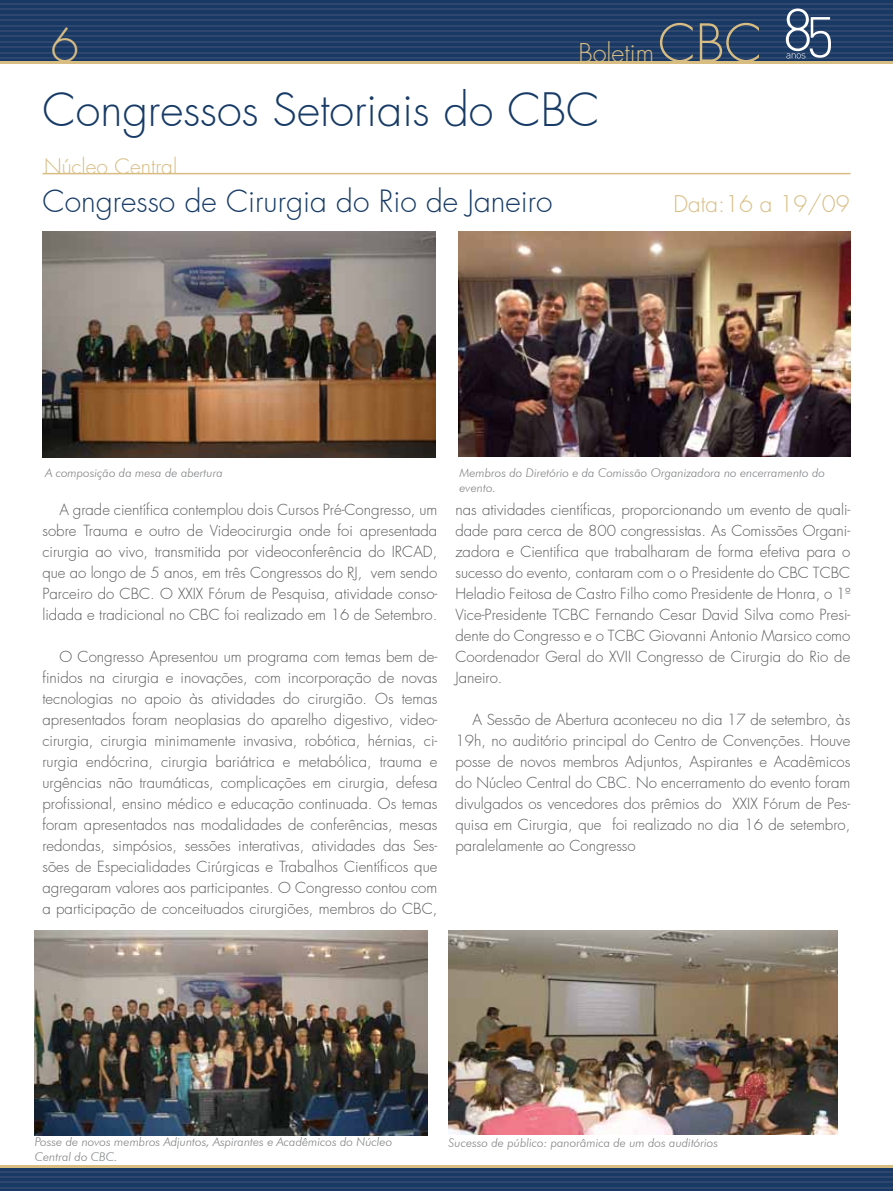
<style>
.page{position:relative;width:893px;height:1191px;background:#fff}
.page>*{position:absolute;margin:0;border:0;box-sizing:border-box;transform-origin:0 0}
.t1{font:300 46.5px "Futura";color:#d8bd82}
.t2{font:300 45px "Futura";color:#173b66}
.t3{font:300 30px "Futura";color:#173b66}
.t4{font:300 25.35px "Futura";color:#d8bd82}
.t5{font:300 22.5px "Futura";color:#d8bd82}
.t6{font:300 21px "Futura";color:#d8bd82}
.t7{font:300 15px/21px "Futura";color:#58595b;text-align:justify}
.t8{font:italic 300 12px/15px "Futura BT";color:#808285}
.s1{font-size:50.85px}
</style>
<div class="page">
<div style="left:0;top:0;width:893px;height:62px;background:#193965"></div>
<hr style="left:0;top:3px;width:893px;height:2px;background:#2f466f">
<hr style="left:0;top:9px;width:893px;height:1px;background:#2f466f">
<hr style="left:0;top:14px;width:893px;height:2px;background:#2f466f">
<hr style="left:0;top:19px;width:893px;height:2px;background:#2f466f">
<hr style="left:0;top:25px;width:893px;height:1px;background:#2f466f">
<hr style="left:0;top:30px;width:893px;height:2px;background:#2f466f">
<hr style="left:0;top:36px;width:893px;height:1px;background:#2f466f">
<hr style="left:0;top:41px;width:893px;height:2px;background:#2f466f">
<hr style="left:0;top:47px;width:893px;height:1px;background:#2f466f">
<hr style="left:0;top:52px;width:893px;height:1px;background:#2f466f">
<hr style="left:0;top:57px;width:893px;height:2px;background:#2f466f">
<hr style="left:0;top:62px;width:893px;height:2px;background:#d8bd82">
<svg style="left:0;top:1167px;width:893px;height:24px;background:#274268"></svg>
<hr style="left:0;top:1187px;width:893px;height:1px;background:#2f466f">
<hr style="left:0;top:1181px;width:893px;height:2px;background:#2f466f">
<hr style="left:0;top:1176px;width:893px;height:1px;background:#2f466f">
<hr style="left:0;top:1170px;width:893px;height:2px;background:#2f466f">
<hr style="left:0;top:1165px;width:893px;height:2px;background:#d8bd82">
<svg style="left:786px;top:9px;width:45px;height:49px"></svg>
<hr style="left:43px;top:173px;width:807px;height:1px;background:#d8bd82">
<img style="left:458px;top:232px;width:392px;height:225px">
<img style="left:43px;top:231px;width:392px;height:226px">
<img style="left:35px;top:931px;width:393px;height:204px">
<img style="left:449px;top:930px;width:389px;height:205px">
<h1 class="t1" style="left:51px;top:15px;width:30px">6</h1>
<h3 class="t4" style="left:578px;top:36px;width:185px">Boletim <span class="s1">CBC</span></h3>
<h2 class="t2" style="left:43px;top:80px;width:558px">Congressos Setoriais do CBC</h2>
<h3 class="t6" style="left:44px;top:153px;width:135px">Núcleo Central</h3>
<h3 class="t3" style="left:43px;top:182px;width:512px">Congresso de Cirurgia do Rio de Janeiro</h3>
<h3 class="t5" style="left:674px;top:190px;width:178px">Data:16 a 19/09</h3>
<p class="t8" style="left:45px;top:465px;width:179px">A composição da mesa de abertura</p>
<p class="t7" style="left:42px;top:499px;width:396px;text-indent:17px">A grade científica contemplou dois Cursos Pré-Congresso, um sobre Trauma e outro de Videocirurgia onde foi apresentada cirurgia ao vivo, transmitida por videoconferência do IRCAD, que ao longo de 5 anos, em três Congressos do RJ, vem sendo Parceiro do CBC. O XXIX Fórum de Pesquisa, atividade conso&shy;lidada e tradicional no CBC foi realizado em 16 de Setembro.</p>
<p class="t7" style="left:42px;top:646px;width:396px;text-indent:17px">O Congresso Apresentou um programa com temas bem de&shy;finidos na cirurgia e inovações, com incorporação de novas tecnologias no apoio às atividades do cirurgião. Os temas apresentados foram neoplasias do aparelho digestivo, video&shy;cirurgia, cirurgia minimamente invasiva, robótica, hérnias, ci&shy;rurgia endócrina, cirurgia bariátrica e metabólica, trauma e urgências não traumáticas, complicações em cirurgia, defesa profissional, ensino médico e educação continuada. Os temas foram apresentados nas modalidades de conferências, mesas redondas, simpósios, sessões interativas, atividades das Ses&shy;sões de Especialidades Cirúrgicas e Trabalhos Científicos que agregaram valores aos participantes. O Congresso contou com a participação de conceituados cirurgiões, membros do CBC,</p>
<p class="t8" style="left:459px;top:465px;width:367px">Membros do Diretório e da Comissão Organizadora no encerramento do evento.</p>
<p class="t7" style="left:455px;top:499px;width:396px">nas atividades científicas, proporcionando um evento de quali&shy;dade para cerca de 800 congressistas. As Comissões Organi&shy;zadora e Cientifica que trabalharam de forma efetiva para o sucesso do evento, contaram com o o Presidente do CBC TCBC Heladio Feitosa de Castro Filho como Presidente de Honra, o 1º Vice-Presidente TCBC Fernando Cesar David Silva como Presi&shy;dente do Congresso e o TCBC Giovanni Antonio Marsico como Coordenador Geral do XVII Congresso de Cirurgia do Rio de Janeiro.</p>
<p class="t7" style="left:455px;top:709px;width:396px;text-indent:17px">A Sessão de Abertura aconteceu no dia 17 de setembro, às 19h, no auditório principal do Centro de Convenções. Houve posse de novos membros Adjuntos, Aspirantes e Acadêmicos do Núcleo Central do CBC. No encerramento do evento foram divulgados os vencedores dos prêmios do XXIX Fórum de Pes&shy;quisa em Cirurgia, que foi realizado no dia 16 de setembro, paralelamente ao Congresso</p>
<p class="t8" style="left:35px;top:1133px;width:359px">Posse de novos membros Adjuntos, Aspirantes e Acadêmicos do Núcleo<br>Central do CBC.</p>
<p class="t8" style="left:449px;top:1135px;width:271px">Sucesso de público: panorâmica de um dos auditórios</p>
</div>
